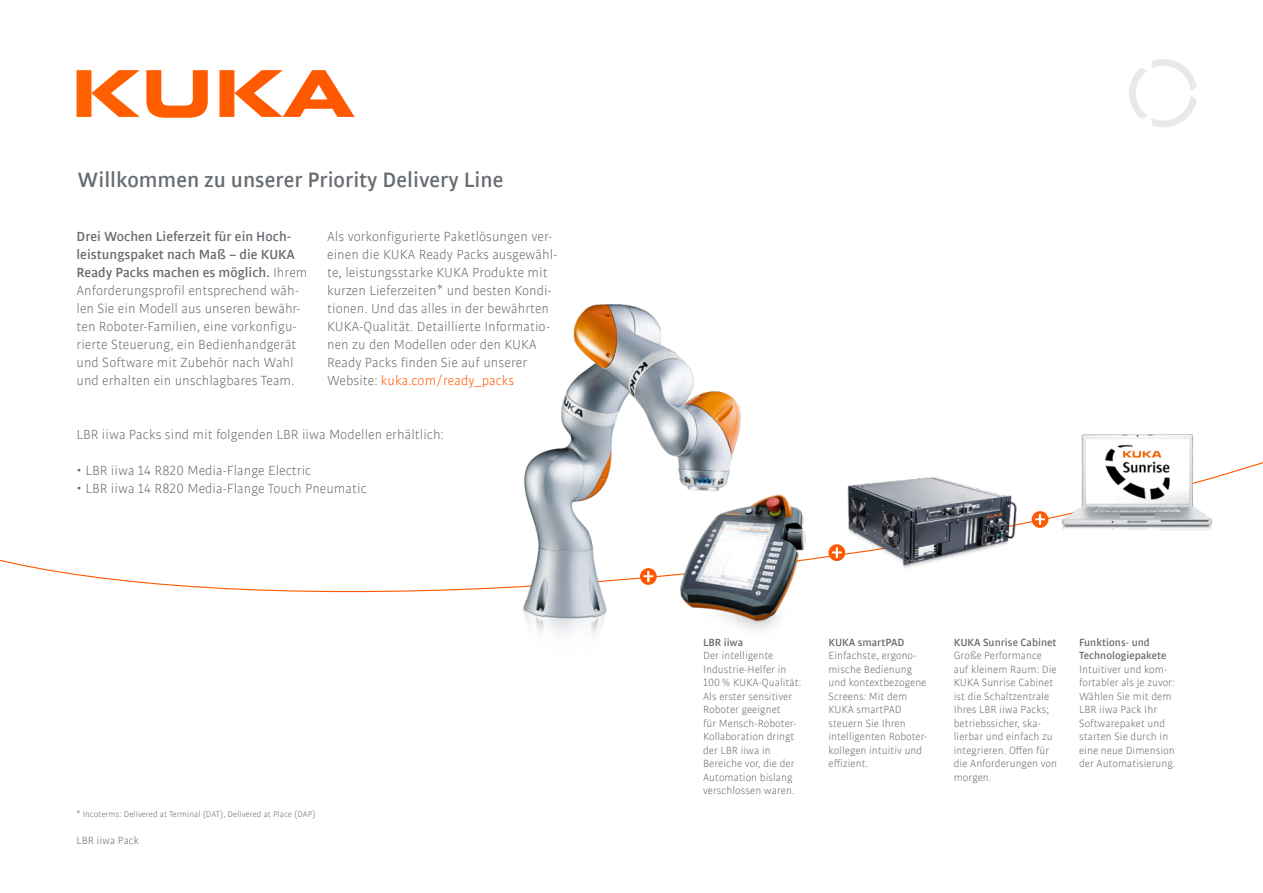
<style>
.page{position:relative;width:1263px;height:893px;background:#fff}
.page>*{position:absolute;margin:0;border:0;box-sizing:border-box;transform-origin:0 0}
.Subline_15___18{font:700 22.5px "KUKA Bulo K";color:#676c71}
.Copy_9_5___12{font:14.25px/18px "KUKA Bulo K";color:#676c71}
.Copy_Headline_9_5{font:14.25px "KUKA Bulo K";color:#676c71}
.Caption_7_5___9{font:11.25px/13.5px "KUKA Bulo K";color:#676c71}
.Caption_7_5___9-2{font:700 11.25px/13.5px "KUKA Bulo K";color:#676c71}
.Legende_6___7_5{font:9px "KUKA Bulo K";color:#676c71}
.s1{font-weight:700}
.s2{color:#ff5800}
</style>
<div class="page">
<svg style="left:77px;top:70px;width:278px;height:48px"></svg>
<svg style="left:1129px;top:59px;width:68px;height:68px"></svg>
<img style="left:417px;top:304px;width:324px;height:332px">
<img style="left:1070px;top:435px;width:149px;height:95px">
<img style="left:819px;top:477px;width:251px;height:91px">
<img style="left:665px;top:448px;width:154px;height:188px">
<svg style="left:640px;top:568px;width:17px;height:17px"></svg>
<svg style="left:643px;top:571px;width:10px;height:11px"></svg>
<div style="left:1032px;top:511px;width:16px;height:17px;background:#ff5800;border-radius:50%"></div>
<svg style="left:1035px;top:514px;width:10px;height:11px"></svg>
<svg style="left:828px;top:544px;width:17px;height:17px"></svg>
<svg style="left:832px;top:547px;width:10px;height:11px"></svg>
<p class="Subline_15___18" style="left:78px;top:165px;width:427px">Willkommen zu unserer Priority Delivery Line</p>
<p class="Copy_9_5___12" style="left:77px;top:227px;width:232px"><span class="s1">Drei Wochen Lieferzeit für ein Hoch&shy;leistungspaket nach Maß – die KUKA Ready Packs machen es möglich.</span> Ihrem Anforderungsprofil entsprechend wäh&shy;len Sie ein Modell aus unseren bewähr&shy;ten Roboter-Familien, eine vorkonfigu&shy;rierte Steuerung, ein Bedienhandgerät und Software mit Zubehör nach Wahl und erhalten ein unschlagbares Team.</p>
<p class="Copy_9_5___12" style="left:327px;top:227px;width:232px">Als vorkonfigurierte Paketlösungen ver&shy;einen die KUKA Ready Packs ausgewähl&shy;te, leistungsstarke KUKA Produkte mit kurzen Lieferzeiten* und besten Kondi&shy;tionen. Und das alles in der bewährten KUKA-Qualität. Detaillierte Informatio&shy;nen zu den Modellen oder den KUKA Ready Packs finden Sie auf unserer Website: <span class="s2">kuka.com/ready_packs</span></p>
<p class="Copy_Headline_9_5" style="left:77px;top:426px;width:369px">LBR iiwa Packs sind mit folgenden LBR iiwa Modellen erhältlich:</p>
<p class="Copy_9_5___12" style="left:77px;top:461px;width:236px">• LBR iiwa 14 R820 Media-Flange Electric</p>
<p class="Copy_9_5___12" style="left:77px;top:479px;width:292px">• LBR iiwa 14 R820 Media-Flange Touch Pneumatic</p>
<p class="Legende_6___7_5" style="left:77px;top:808px;width:241px">* Incoterms: Delivered at Terminal (DAT), Delivered at Place (DAP)</p>
<p class="Caption_7_5___9" style="left:77px;top:833px;width:64px">LBR iiwa Pack</p>
<p class="Caption_7_5___9-2" style="left:703px;top:635px;width:42px">LBR iiwa</p>
<p class="Caption_7_5___9" style="left:703px;top:648px;width:100px">Der intelligente<br>Industrie-Helfer in<br>100% KUKA-Qualität:<br>Als erster sensitiver<br>Roboter geeignet<br>für Mensch-Roboter-<br>Kollaboration dringt der LBR iiwa in<br>Bereiche vor, die der<br>Automation bislang verschlossen waren.</p>
<p class="Caption_7_5___9-2" style="left:828px;top:635px;width:77px">KUKA smartPAD</p>
<p class="Caption_7_5___9" style="left:828px;top:648px;width:100px">Einfachste, ergono&shy;mische Bedienung und kontextbezogene<br>Screens: Mit dem<br>KUKA smartPAD steuern Sie Ihren intelligenten Roboter&shy;kollegen intuitiv und effizient.</p>
<p class="Caption_7_5___9-2" style="left:954px;top:635px;width:104px">KUKA Sunrise Cabinet</p>
<p class="Caption_7_5___9" style="left:954px;top:648px;width:105px">Große Performance auf kleinem Raum: Die<br>KUKA Sunrise Cabinet ist die Schaltzentrale<br>Ihres LBR iiwa Packs; betriebssicher, ska&shy;lierbar und einfach zu integrieren. Offen für die Anforderungen von morgen.</p>
<p class="Caption_7_5___9-2" style="left:1079px;top:635px;width:89px">Funktions- und<br>Technologiepakete</p>
<p class="Caption_7_5___9" style="left:1079px;top:662px;width:98px">Intuitiver und kom&shy;fortabler als je zuvor:<br>Wählen Sie mit dem<br>LBR iiwa Pack Ihr<br>Softwarepaket und starten Sie durch in eine neue Dimension der Automatisierung.</p>
</div>
